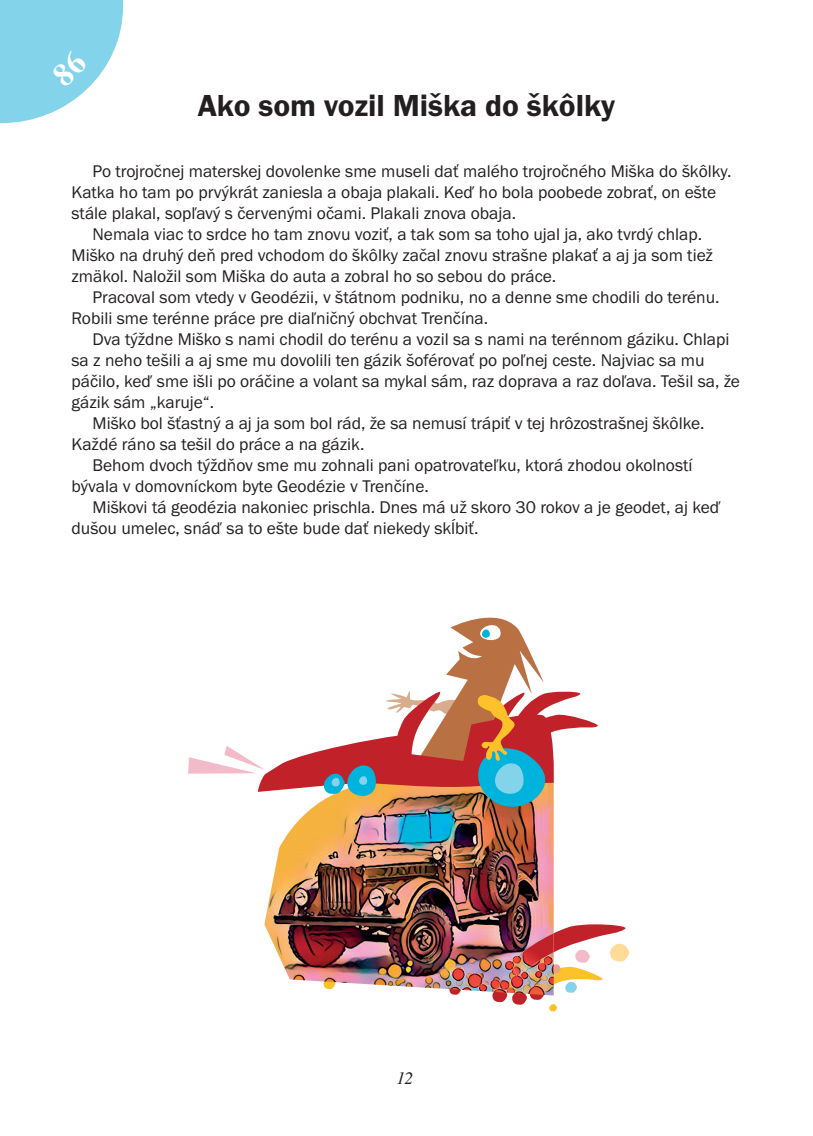
<style>
.page{position:relative;width:813px;height:1136px;background:#fff}
.page>*{position:absolute;margin:0;border:0;box-sizing:border-box;transform-origin:0 0}
.t1{font:31.5px "Franklin Got Itc TCE Dem";color:#231f20}
.t2{font:17.5px "Franklin Got Itc TCE Boo";color:#231f20}
.t3{font:italic 17.5px "Nimbus Rom No 9 LCE";color:#231f20}
</style>
<div class="page">
<img style="left:264px;top:811px;width:289px;height:184px">
<img style="left:492px;top:924px;width:137px;height:87px">
<img style="left:511px;top:932px;width:42px;height:44px">
<svg style="left:188px;top:617px;width:410px;height:194px"></svg>
<svg style="left:0;top:0;width:123px;height:123px"></svg>
<h1 class="t1" style="left:198px;top:88px;width:419px">Ako som vozil Miška do škôlky</h1>
<p class="t2" style="left:92px;top:161px;width:640px">Po trojročnej materskej dovolenke sme museli dať malého trojročného Miška do škôlky.</p>
<p class="t2" style="left:71px;top:182px;width:646px">Katka ho tam po prvýkrát zaniesla a obaja plakali. Keď ho bola poobede zobrať, on ešte</p>
<p class="t2" style="left:71px;top:203px;width:446px">stále plakal, sopľavý s červenými očami. Plakali znova obaja.</p>
<p class="t2" style="left:92px;top:224px;width:611px">Nemala viac to srdce ho tam znovu voziť, a tak som sa toho ujal ja, ako tvrdý chlap.</p>
<p class="t2" style="left:71px;top:245px;width:643px">Miško na druhý deň pred vchodom do škôlky začal znovu strašne plakať a aj ja som tiež</p>
<p class="t2" style="left:71px;top:266px;width:486px">zmäkol. Naložil som Miška do auta a zobral ho so sebou do práce.</p>
<p class="t2" style="left:92px;top:287px;width:628px">Pracoval som vtedy v Geodézii, v štátnom podniku, no a denne sme chodili do terénu.</p>
<p class="t2" style="left:71px;top:308px;width:418px">Robili sme terénne práce pre diaľničný obchvat Trenčína.</p>
<p class="t2" style="left:92px;top:329px;width:638px">Dva týždne Miško s nami chodil do terénu a vozil sa s nami na terénnom gáziku. Chlapi</p>
<p class="t2" style="left:71px;top:350px;width:634px">sa z neho tešili a aj sme mu dovolili ten gázik šoférovať po poľnej ceste. Najviac sa mu</p>
<p class="t2" style="left:71px;top:371px;width:670px">páčilo, keď sme išli po oráčine a volant sa mykal sám, raz doprava a raz doľava. Tešil sa, že</p>
<p class="t2" style="left:71px;top:392px;width:144px">gázik sám „karuje“.</p>
<p class="t2" style="left:92px;top:413px;width:613px">Miško bol šťastný a aj ja som bol rád, že sa nemusí trápiť v tej hrôzostrašnej škôlke.</p>
<p class="t2" style="left:71px;top:434px;width:294px">Každé ráno sa tešil do práce a na gázik.</p>
<p class="t2" style="left:92px;top:455px;width:601px">Behom dvoch týždňov sme mu zohnali pani opatrovateľku, ktorá zhodou okolností</p>
<p class="t2" style="left:71px;top:476px;width:359px">bývala v domovníckom byte Geodézie v Trenčíne.</p>
<p class="t2" style="left:92px;top:497px;width:630px">Miškovi tá geodézia nakoniec prischla. Dnes má už skoro 30 rokov a je geodet, aj keď</p>
<p class="t2" style="left:71px;top:518px;width:408px">dušou umelec, snáď sa to ešte bude dať niekedy skĺbiť.</p>
<p class="t3" style="left:396px;top:1067px;width:18px">12</p>
</div>
